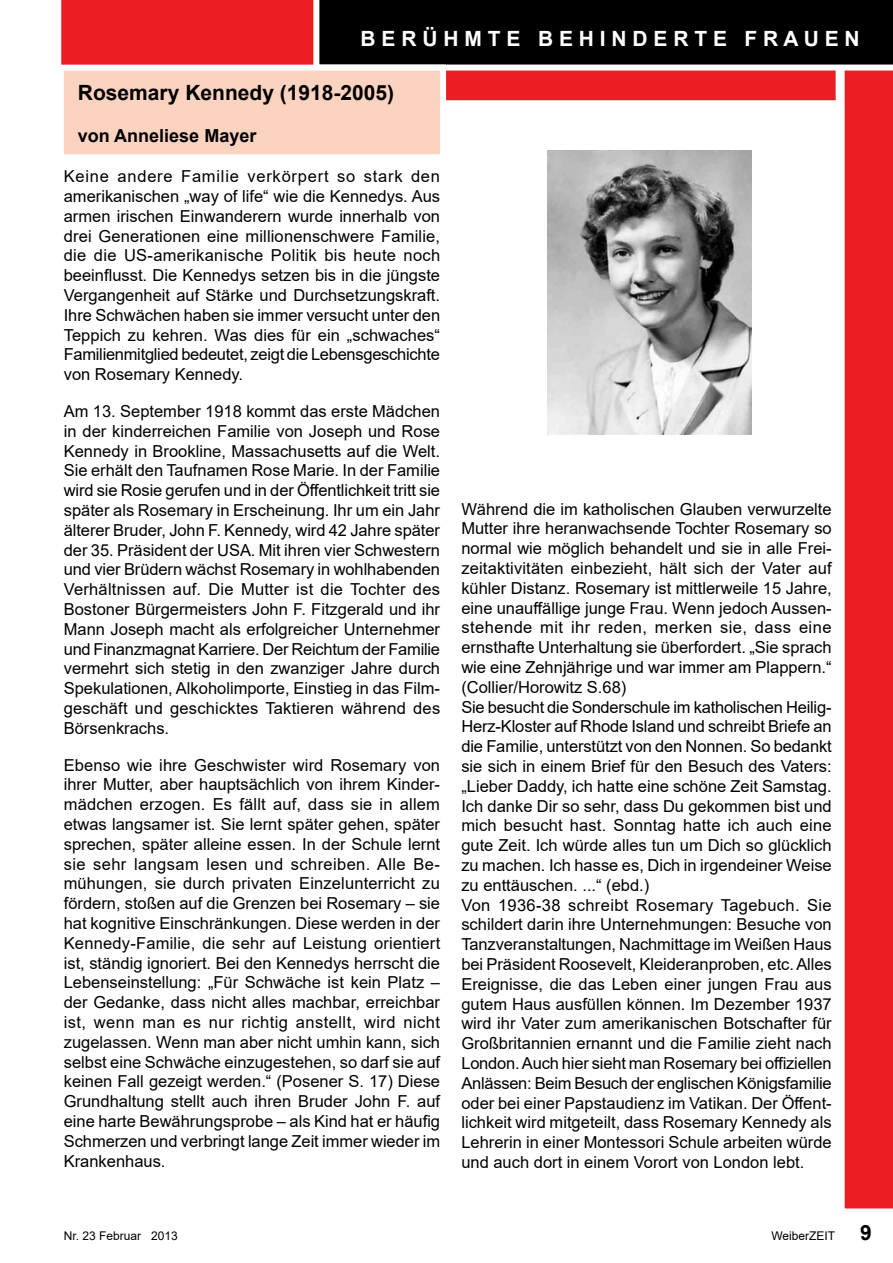
<style>
.page{position:relative;width:893px;height:1263px;background:#fff}
.page>*{position:absolute;margin:0;border:0;box-sizing:border-box;transform-origin:0 0}
.t1{font:700 21px "Arial";color:#000}
.t2{font:700 21px "Arial";color:#fff}
.t3{font:700 18px "Arial";color:#000}
.t4{font:16.5px/19.8px "Arial";color:#000;text-align:justify}
.t5{font:12px "Arial";color:#000}
.s1{font-weight:700;font-size:21px}
</style>
<div class="page">
<img style="left:548px;top:151px;width:203px;height:283px">
<div style="left:61px;top:0;width:775px;height:101px;background:#ed1d24"></div>
<div style="left:844px;top:71px;width:49px;height:1138px;background:#ed1d24"></div>
<svg style="left:313px;top:0;width:580px;height:71px;background:#161414"></svg>
<div style="left:58px;top:65px;width:388px;height:95px;background:#fcd3c1;border:6px solid #fff"></div>
<p class="t2" style="left:361px;top:24px;width:500px">B E R Ü H M T E B E H I N D E R T E F R A U E N</p>
<h1 class="t1" style="left:78px;top:77px;width:318px">Rosemary Kennedy (1918-2005)</h1>
<p class="t3" style="left:78px;top:123px;width:180px">von Anneliese Mayer</p>
<p class="t4" style="left:64px;top:166px;width:378px">Keine andere Familie verkörpert so stark den amerikanischen „way of life“ wie die Kennedys. Aus armen irischen Einwanderern wurde innerhalb von drei Generationen eine millionenschwere Familie, die die US-amerikanische Politik bis heute noch beeinflusst. Die Kennedys setzen bis in die jüngste Vergangenheit auf Stärke und Durchsetzungskraft.<br>Ihre Schwächen haben sie immer versucht unter den Teppich zu kehren. Was dies für ein „schwaches“ Familienmitglied bedeutet, zeigt die Lebensgeschichte von Rosemary Kennedy.</p>
<p class="t4" style="left:64px;top:401px;width:378px">Am 13. September 1918 kommt das erste Mädchen in der kinderreichen Familie von Joseph und Rose Kennedy in Brookline, Massachusetts auf die Welt.<br>Sie erhält den Taufnamen Rose Marie. In der Familie wird sie Rosie gerufen und in der Öffentlichkeit tritt sie später als Rosemary in Erscheinung. Ihr um ein Jahr älterer Bruder, John F. Kennedy, wird 42 Jahre später der 35. Präsident der USA. Mit ihren vier Schwestern und vier Brüdern wächst Rosemary in wohlhabenden Verhältnissen auf. Die Mutter ist die Tochter des Bostoner Bürgermeisters John F. Fitzgerald und ihr Mann Joseph macht als erfolgreicher Unternehmer und Finanzmagnat Karriere. Der Reichtum der Familie vermehrt sich stetig in den zwanziger Jahre durch Spekulationen, Alkoholimporte, Einstieg in das Film&shy;geschäft und geschicktes Taktieren während des Börsenkrachs.</p>
<p class="t4" style="left:64px;top:755px;width:378px">Ebenso wie ihre Geschwister wird Rosemary von ihrer Mutter, aber hauptsächlich von ihrem Kinder&shy;mädchen erzogen. Es fällt auf, dass sie in allem etwas langsamer ist. Sie lernt später gehen, später sprechen, später alleine essen. In der Schule lernt sie sehr langsam lesen und schreiben. Alle Be&shy;mühungen, sie durch privaten Einzelunterricht zu fördern, stoßen auf die Grenzen bei Rosemary – sie hat kognitive Einschränkungen. Diese werden in der Kennedy-Familie, die sehr auf Leistung orientiert ist, ständig ignoriert. Bei den Kennedys herrscht die Lebenseinstellung: „Für Schwäche ist kein Platz – der Gedanke, dass nicht alles machbar, erreichbar ist, wenn man es nur richtig anstellt, wird nicht zugelassen. Wenn man aber nicht umhin kann, sich selbst eine Schwäche einzugestehen, so darf sie auf keinen Fall gezeigt werden.“ (Posener S. 17) Diese Grundhaltung stellt auch ihren Bruder John F. auf eine harte Bewährungsprobe – als Kind hat er häufig Schmerzen und verbringt lange Zeit immer wieder im Krankenhaus.</p>
<p class="t4" style="left:461px;top:499px;width:372px">Während die im katholischen Glauben verwurzelte Mutter ihre heranwachsende Tochter Rosemary so normal wie möglich behandelt und sie in alle Frei&shy;zeitaktivitäten einbezieht, hält sich der Vater auf kühler Distanz. Rosemary ist mittlerweile 15 Jahre, eine unauffällige junge Frau. Wenn jedoch Aussen&shy;stehende mit ihr reden, merken sie, dass eine ernsthafte Unterhaltung sie überfordert. „Sie sprach wie eine Zehnjährige und war immer am Plappern.“ (Collier/Horowitz S.68)</p>
<p class="t4" style="left:461px;top:697px;width:372px">Sie besucht die Sonderschule im katholischen Heilig-Herz-Kloster auf Rhode Island und schreibt Briefe an die Familie, unterstützt von den Nonnen. So bedankt sie sich in einem Brief für den Besuch des Vaters: „Lieber Daddy, ich hatte eine schöne Zeit Samstag.<br>Ich danke Dir so sehr, dass Du gekommen bist und mich besucht hast. Sonntag hatte ich auch eine gute Zeit. Ich würde alles tun um Dich so glücklich zu machen. Ich hasse es, Dich in irgendeiner Weise zu enttäuschen. ...“ (ebd.)</p>
<p class="t4" style="left:461px;top:895px;width:372px">Von 1936-38 schreibt Rosemary Tagebuch. Sie schildert darin ihre Unternehmungen: Besuche von Tanzveranstaltungen, Nachmittage im Weißen Haus bei Präsident Roosevelt, Kleideranproben, etc. Alles Ereignisse, die das Leben einer jungen Frau aus gutem Haus ausfüllen können. Im Dezember 1937 wird ihr Vater zum amerikanischen Botschafter für Großbritannien ernannt und die Familie zieht nach London. Auch hier sieht man Rosemary bei offiziellen Anlässen: Beim Besuch der englischen Königsfamilie oder bei einer Papstaudienz im Vatikan. Der Öffent&shy;lichkeit wird mitgeteilt, dass Rosemary Kennedy als Lehrerin in einer Montessori Schule arbeiten würde und auch dort in einem Vorort von London lebt.</p>
<p class="t5" style="left:64px;top:1227px;width:116px">Nr. 23 Februar 2013</p>
<p class="t5" style="left:771px;top:1227px;width:102px">WeiberZEIT <span class="s1">9</span></p>
</div>
